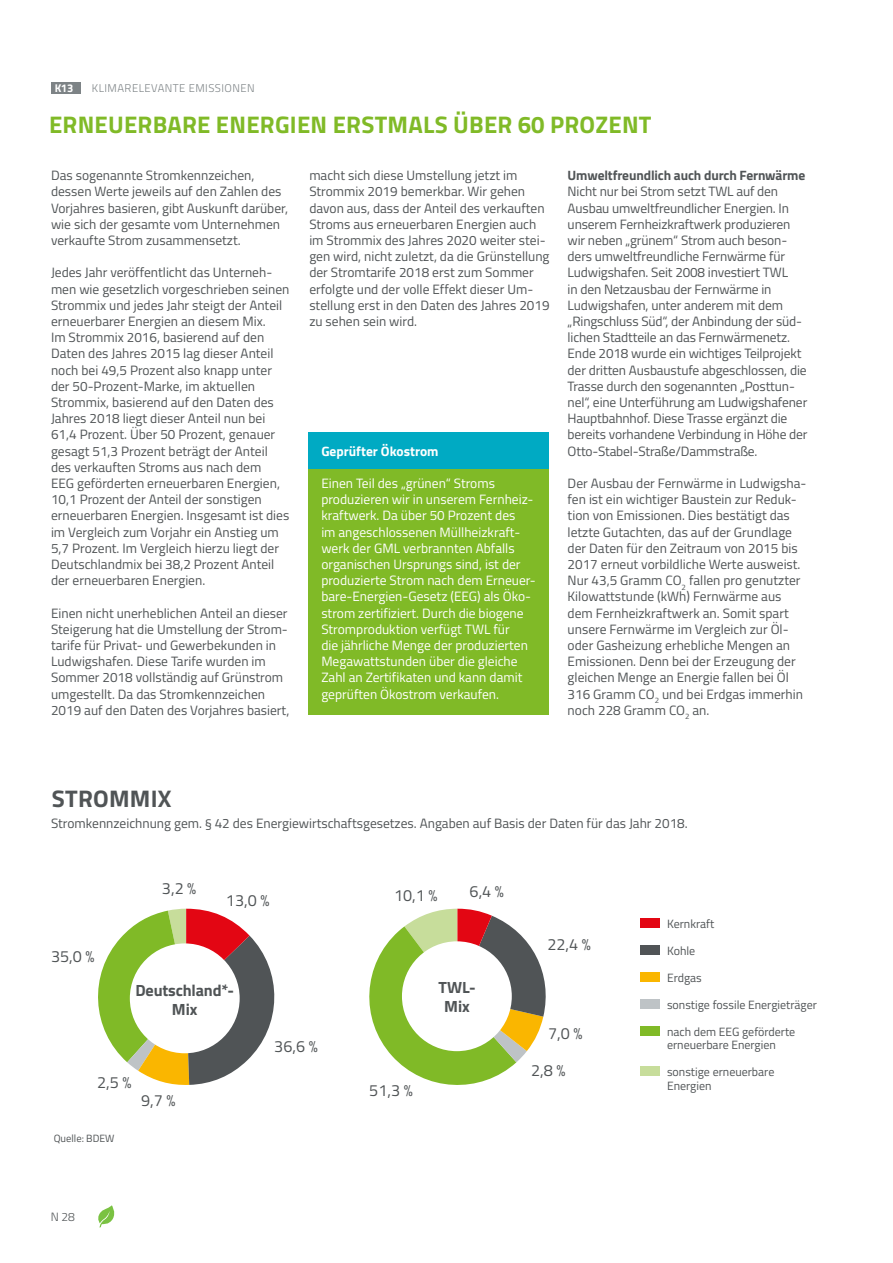
<style>
.page{position:relative;width:893px;height:1263px;background:#fff}
.page>*{position:absolute;margin:0;border:0;box-sizing:border-box;transform-origin:0 0}
.t1{font:700 24px "Titillium";letter-spacing:.01em;color:#80ba27}
.t2{font:700 24px "Titillium";letter-spacing:.01em;color:#505456}
.t3{font:16.2px "Titillium";color:#505456}
.t4{font:700 16.2px/19.5px "Titillium";letter-spacing:-.01em;color:#505456;text-align:center}
.t5{font:13.5px/16.2px "Titillium";color:#505456}
.t6{font:13.5px/16.2px "Titillium";color:#fff}
.t7{font:700 13.5px "Titillium";letter-spacing:-.01em;color:#505456}
.t8{font:700 13.5px "Titillium";color:#fff}
.t9{font:12px/13.5px "Titillium";color:#505456}
.t10{font:300 12px "Titillium";color:#505456}
.t11{font:300 11.25px "Titillium";letter-spacing:.04em;color:#7d8386}
.t12{font:700 11.25px "Titillium";color:#fff}
.t13{font:10.5px "Titillium";color:#505456}
</style>
<div class="page">
<svg style="left:98px;top:1205px;width:17px;height:22px"></svg>
<div style="left:51px;top:83px;width:30px;height:11px;background:#7d8386"></div>
<svg style="left:98px;top:909px;width:177px;height:176px"></svg>
<div style="left:130px;top:943px;width:110px;height:110px;background:#fff;border-radius:50%"></div>
<svg style="left:369px;top:909px;width:177px;height:176px"></svg>
<div style="left:402px;top:941px;width:110px;height:110px;background:#fff;border-radius:50%"></div>
<div style="left:640px;top:918px;width:19px;height:10px;background:#e30613"></div>
<div style="left:640px;top:945px;width:19px;height:10px;background:#505456"></div>
<div style="left:640px;top:972px;width:19px;height:10px;background:#fab600"></div>
<div style="left:640px;top:999px;width:19px;height:10px;background:#bec3c6"></div>
<div style="left:640px;top:1026px;width:19px;height:10px;background:#80ba27"></div>
<div style="left:640px;top:1067px;width:19px;height:9px;background:#c7dd9b"></div>
<div style="left:309px;top:432px;width:240px;height:37px;background:#00aac3"></div>
<div style="left:309px;top:469px;width:240px;height:245px;background:#80ba27"></div>
<p class="t12" style="left:55px;top:80px;width:20px">K13</p>
<p class="t11" style="left:92px;top:80px;width:164px">KLIMARELEVANTE EMISSIONEN</p>
<h1 class="t1" style="left:49px;top:106px;width:604px">ERNEUERBARE ENERGIEN ERSTMALS ÜBER 60 PROZENT</h1>
<p class="t5" style="left:51px;top:167px;width:239px">Das sogenannte Stromkennzeichen, dessen Werte jeweils auf den Zahlen des Vorjahres basieren, gibt Auskunft darüber, wie sich der gesamte vom Unternehmen verkaufte Strom zusammensetzt.</p>
<p class="t5" style="left:51px;top:264px;width:240px">Jedes Jahr veröffentlicht das Unterneh&shy;men wie gesetzlich vorgeschrieben seinen Strommix und jedes Jahr steigt der Anteil erneuerbarer Energien an diesem Mix.<br>Im Strommix 2016, basierend auf den Daten des Jahres 2015 lag dieser Anteil noch bei 49,5 Prozent also knapp unter der 50-Prozent-Marke, im aktuellen Strommix, basierend auf den Daten des Jahres 2018 liegt dieser Anteil nun bei 61,4 Prozent. Über 50 Prozent, genauer gesagt 51,3 Prozent beträgt der Anteil des verkauften Stroms aus nach dem<br>EEG geförderten erneuerbaren Energien, 10,1 Prozent der Anteil der sonstigen erneuerbaren Energien. Insgesamt ist dies im Vergleich zum Vorjahr ein Anstieg um 5,7 Prozent. Im Vergleich hierzu liegt der Deutschlandmix bei 38,2 Prozent Anteil der erneuerbaren Energien.</p>
<p class="t5" style="left:51px;top:604px;width:240px">Einen nicht unerheblichen Anteil an dieser Steigerung hat die Umstellung der Strom&shy;tarife für Privat- und Gewerbekunden in Ludwigshafen. Diese Tarife wurden im Sommer 2018 vollständig auf Grünstrom umgestellt. Da das Stromkennzeichen 2019 auf den Daten des Vorjahres basiert,</p>
<p class="t7" style="left:568px;top:165px;width:239px">Umweltfreundlich auch durch Fernwärme</p>
<p class="t5" style="left:568px;top:183px;width:241px">Nicht nur bei Strom setzt TWL auf den Ausbau umweltfreundlicher Energien. In unserem Fernheizkraftwerk produzieren wir neben „grünem“ Strom auch beson&shy;ders umweltfreundliche Fernwärme für Ludwigshafen. Seit 2008 investiert TWL<br>in den Netzausbau der Fernwärme in Ludwigshafen, unter anderem mit dem „Ringschluss Süd“, der Anbindung der süd&shy;lichen Stadtteile an das Fernwärmenetz.<br>Ende 2018 wurde ein wichtiges Teilprojekt der dritten Ausbaustufe abgeschlossen, die Trasse durch den sogenannten „Posttun&shy;nel“, eine Unterführung am Ludwigshafener Hauptbahnhof. Diese Trasse ergänzt die bereits vorhandene Verbindung in Höhe der Otto-Stabel-Straße/Dammstraße.</p>
<p class="t5" style="left:568px;top:475px;width:240px">Der Ausbau der Fernwärme in Ludwigsha&shy;fen ist ein wichtiger Baustein zur Reduk&shy;tion von Emissionen. Dies bestätigt das letzte Gutachten, das auf der Grundlage der Daten für den Zeitraum von 2015 bis 2017 erneut vorbildliche Werte ausweist.<br>Nur 43,5 Gramm CO<sub>2</sub> fallen pro genutzter Kilowattstunde (kWh) Fernwärme aus dem Fernheizkraftwerk an. Somit spart unsere Fernwärme im Vergleich zur Öl&shy;oder Gasheizung erhebliche Mengen an Emissionen. Denn bei der Erzeugung der gleichen Menge an Energie fallen bei Öl 316 Gramm CO<sub>2</sub> und bei Erdgas immerhin noch 228 Gramm CO<sub>2</sub> an.</p>
<p class="t5" style="left:309px;top:167px;width:242px">macht sich diese Umstellung jetzt im Strommix 2019 bemerkbar. Wir gehen davon aus, dass der Anteil des verkauften Stroms aus erneuerbaren Energien auch im Strommix des Jahres 2020 weiter stei&shy;gen wird, nicht zuletzt, da die Grünstellung der Stromtarife 2018 erst zum Sommer erfolgte und der volle Effekt dieser Um&shy;stellung erst in den Daten des Jahres 2019 zu sehen sein wird.</p>
<p class="t8" style="left:321px;top:441px;width:119px">Geprüfter Ökostrom</p>
<p class="t6" style="left:321px;top:475px;width:216px">Einen Teil des „grünen“ Stroms produzieren wir in unserem Fernheiz&shy;kraftwerk. Da über 50 Prozent des<br>im angeschlossenen Müllheizkraft&shy;werk der GML verbrannten Abfalls organischen Ursprungs sind, ist der produzierte Strom nach dem Erneuer&shy;bare-Energien-Gesetz (EEG) als Öko&shy;strom zertifiziert. Durch die biogene Stromproduktion verfügt TWL für<br>die jährliche Menge der produzierten Megawattstunden über die gleiche Zahl an Zertifikaten und kann damit geprüften Ökostrom verkaufen.</p>
<h1 class="t2" style="left:52px;top:781px;width:121px">STROMMIX</h1>
<p class="t5" style="left:51px;top:814px;width:638px">Stromkennzeichnung gem. § 42 des Energiewirtschaftsgesetzes. Angaben auf Basis der Daten für das Jahr 2018.</p>
<p class="t3" style="left:51px;top:945px;width:45px">35,0 %</p>
<p class="t3" style="left:162px;top:876px;width:36px">3,2 %</p>
<p class="t3" style="left:226px;top:888px;width:45px">13,0 %</p>
<p class="t4" style="left:135px;top:980px;width:100px">Deutschland*-<br>Mix</p>
<p class="t3" style="left:274px;top:1034px;width:45px">36,6 %</p>
<p class="t3" style="left:97px;top:1070px;width:36px">2,5 %</p>
<p class="t13" style="left:54px;top:1131px;width:62px">Quelle: BDEW</p>
<p class="t3" style="left:141px;top:1088px;width:36px">9,7 %</p>
<p class="t10" style="left:51px;top:1207px;width:26px">N 28</p>
<p class="t3" style="left:394px;top:884px;width:45px">10,1 %</p>
<p class="t3" style="left:470px;top:880px;width:36px">6,4 %</p>
<p class="t4" style="left:439px;top:976px;width:39px">TWL-<br>Mix</p>
<p class="t3" style="left:369px;top:1078px;width:45px">51,3 %</p>
<p class="t3" style="left:547px;top:932px;width:45px">22,4 %</p>
<p class="t3" style="left:548px;top:1022px;width:36px">7,0 %</p>
<p class="t3" style="left:531px;top:1058px;width:36px">2,8 %</p>
<p class="t9" style="left:667px;top:916px;width:49px">Kernkraft</p>
<p class="t9" style="left:667px;top:943px;width:30px">Kohle</p>
<p class="t9" style="left:667px;top:970px;width:36px">Erdgas</p>
<p class="t9" style="left:667px;top:997px;width:151px">sonstige fossile Energieträger</p>
<p class="t9" style="left:667px;top:1024px;width:130px">nach dem EEG geförderte erneuerbare Energien</p>
<p class="t9" style="left:667px;top:1065px;width:109px">sonstige erneuerbare<br>Energien</p>
</div>
